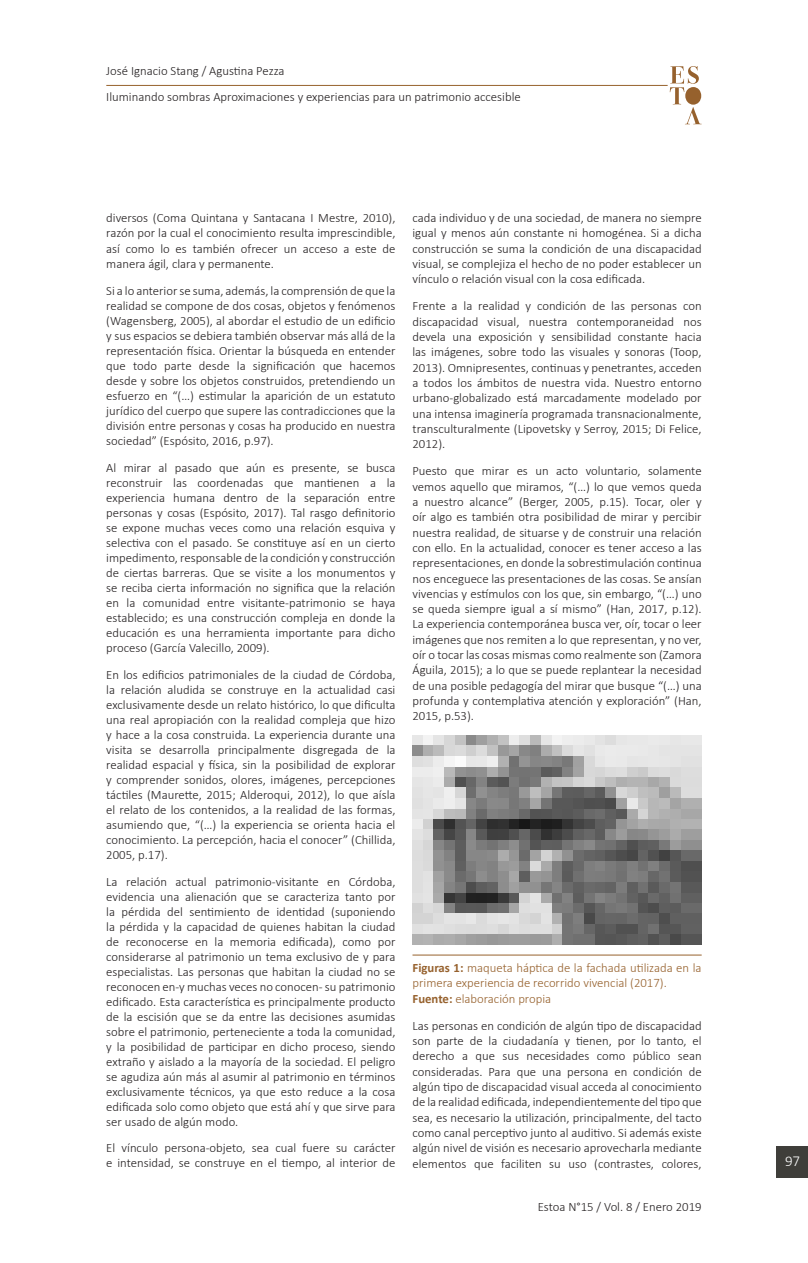
<style>
.page{position:relative;width:808px;height:1263px;background:#fff}
.page>*{position:absolute;margin:0;border:0;box-sizing:border-box;transform-origin:0 0}
.t1{font:300 15px "Calibri";color:#fff}
.No_Spacing{font:300 12.75px/15px "Calibri";color:#231f20;text-align:justify}
.No_Spacing-2{font:300 12.75px/15.3px "Calibri";color:#96612d}
.s1{font-weight:700}
</style>
<div class="page">
<div style="left:776px;top:1146px;width:32px;height:32px;background:#3f3e3a"></div>
<hr style="left:106px;top:85px;width:562px;height:1px;background:#96612c">
<svg style="left:670px;top:66px;width:32px;height:58px"></svg>
<img style="left:412px;top:735px;width:289px;height:210px">
<hr style="left:412px;top:955px;width:290px;height:1px;background:#96612d">
<p class="No_Spacing" style="left:106px;top:64px;width:180px">José Ignacio Stang / Agustina Pezza</p>
<p class="No_Spacing" style="left:106px;top:89px;width:416px">Iluminando sombras Aproximaciones y experiencias para un patrimonio accesible</p>
<p class="No_Spacing" style="left:106px;top:210px;width:291px">diversos (Coma Quintana y Santacana I Mestre, 2010), razón por la cual el conocimiento resulta imprescindible, así como lo es también ofrecer un acceso a este de manera ágil, clara y permanente.</p>
<p class="No_Spacing" style="left:106px;top:283px;width:291px">Si a lo anterior se suma, además, la comprensión de que la realidad se compone de dos cosas, objetos y fenómenos (Wagensberg, 2005), al abordar el estudio de un edificio y sus espacios se debiera también observar más allá de la representación física. Orientar la búsqueda en entender que todo parte desde la significación que hacemos desde y sobre los objetos construidos, pretendiendo un esfuerzo en “(…) estimular la aparición de un estatuto jurídico del cuerpo que supere las contradicciones que la división entre personas y cosas ha producido en nuestra sociedad” (Espósito, 2016, p.97).</p>
<p class="No_Spacing" style="left:106px;top:460px;width:291px">Al mirar al pasado que aún es presente, se busca reconstruir las coordenadas que mantienen a la experiencia humana dentro de la separación entre personas y cosas (Espósito, 2017). Tal rasgo definitorio se expone muchas veces como una relación esquiva y selectiva con el pasado. Se constituye así en un cierto impedimento, responsable de la condición y construcción de ciertas barreras. Que se visite a los monumentos y se reciba cierta información no significa que la relación en la comunidad entre visitante-patrimonio se haya establecido; es una construcción compleja en donde la educación es una herramienta importante para dicho proceso (García Valecillo, 2009).</p>
<p class="No_Spacing" style="left:106px;top:667px;width:291px">En los edificios patrimoniales de la ciudad de Córdoba, la relación aludida se construye en la actualidad casi exclusivamente desde un relato histórico, lo que dificulta una real apropiación con la realidad compleja que hizo y hace a la cosa construida. La experiencia durante una visita se desarrolla principalmente disgregada de la realidad espacial y física, sin la posibilidad de explorar y comprender sonidos, olores, imágenes, percepciones táctiles (Maurette, 2015; Alderoqui, 2012), lo que aísla el relato de los contenidos, a la realidad de las formas, asumiendo que, “(…) la experiencia se orienta hacia el conocimiento. La percepción, hacia el conocer” (Chillida, 2005, p.17).</p>
<p class="No_Spacing" style="left:106px;top:874px;width:291px">La relación actual patrimonio-visitante en Córdoba, evidencia una alienación que se caracteriza tanto por la pérdida del sentimiento de identidad (suponiendo la pérdida y la capacidad de quienes habitan la ciudad de reconocerse en la memoria edificada), como por considerarse al patrimonio un tema exclusivo de y para especialistas. Las personas que habitan la ciudad no se reconocen en -y muchas veces no conocen- su patrimonio edificado. Esta característica es principalmente producto de la escisión que se da entre las decisiones asumidas sobre el patrimonio, perteneciente a toda la comunidad, y la posibilidad de participar en dicho proceso, siendo extraño y aislado a la mayoría de la sociedad. El peligro se agudiza aún más al asumir al patrimonio en términos exclusivamente técnicos, ya que esto reduce a la cosa edificada solo como objeto que está ahí y que sirve para ser usado de algún modo.</p>
<p class="No_Spacing" style="left:106px;top:1140px;width:291px">El vínculo persona-objeto, sea cual fuere su carácter e intensidad, se construye en el tiempo, al interior de</p>
<p class="No_Spacing" style="left:412px;top:210px;width:291px">cada individuo y de una sociedad, de manera no siempre igual y menos aún constante ni homogénea. Si a dicha construcción se suma la condición de una discapacidad visual, se complejiza el hecho de no poder establecer un vínculo o relación visual con la cosa edificada.</p>
<p class="No_Spacing" style="left:412px;top:298px;width:291px">Frente a la realidad y condición de las personas con discapacidad visual, nuestra contemporaneidad nos devela una exposición y sensibilidad constante hacia las imágenes, sobre todo las visuales y sonoras (Toop, 2013). Omnipresentes, continuas y penetrantes, acceden a todos los ámbitos de nuestra vida. Nuestro entorno urbano-globalizado está marcadamente modelado por una intensa imaginería programada transnacionalmente, transculturalmente (Lipovetsky y Serroy, 2015; Di Felice, 2012).</p>
<p class="No_Spacing" style="left:412px;top:463px;width:291px">Puesto que mirar es un acto voluntario, solamente vemos aquello que miramos, “(…) lo que vemos queda a nuestro alcance” (Berger, 2005, p.15). Tocar, oler y oír algo es también otra posibilidad de mirar y percibir nuestra realidad, de situarse y de construir una relación con ello. En la actualidad, conocer es tener acceso a las representaciones, en donde la sobrestimulación continua nos enceguece las presentaciones de las cosas. Se ansían vivencias y estímulos con los que, sin embargo, “(…) uno se queda siempre igual a sí mismo” (Han, 2017, p.12).<br>La experiencia contemporánea busca ver, oír, tocar o leer imágenes que nos remiten a lo que representan, y no ver, oír o tocar las cosas mismas como realmente son (Zamora Águila, 2015); a lo que se puede replantear la necesidad de una posible pedagogía del mirar que busque “(…) una profunda y contemplativa atención y exploración” (Han, 2015, p.53).</p>
<p class="No_Spacing-2" style="left:412px;top:960px;width:291px"><span class="s1">Figuras 1:</span> maqueta háptica de la fachada utilizada en la primera experiencia de recorrido vivencial (2017).</p>
<p class="No_Spacing-2" style="left:412px;top:990px;width:140px"><span class="s1">Fuente:</span> elaboración propia</p>
<p class="No_Spacing" style="left:412px;top:1018px;width:291px">Las personas en condición de algún tipo de discapacidad son parte de la ciudadanía y tienen, por lo tanto, el derecho a que sus necesidades como público sean consideradas. Para que una persona en condición de algún tipo de discapacidad visual acceda al conocimiento de la realidad edificada, independientemente del tipo que sea, es necesario la utilización, principalmente, del tacto como canal perceptivo junto al auditivo. Si además existe algún nivel de visión es necesario aprovecharla mediante elementos que faciliten su uso (contrastes, colores,</p>
<p class="No_Spacing" style="left:538px;top:1199px;width:165px">Estoa N°15 / Vol. 8 / Enero 2019</p>
<p class="t1" style="left:785px;top:1152px;width:17px">97</p>
</div>
